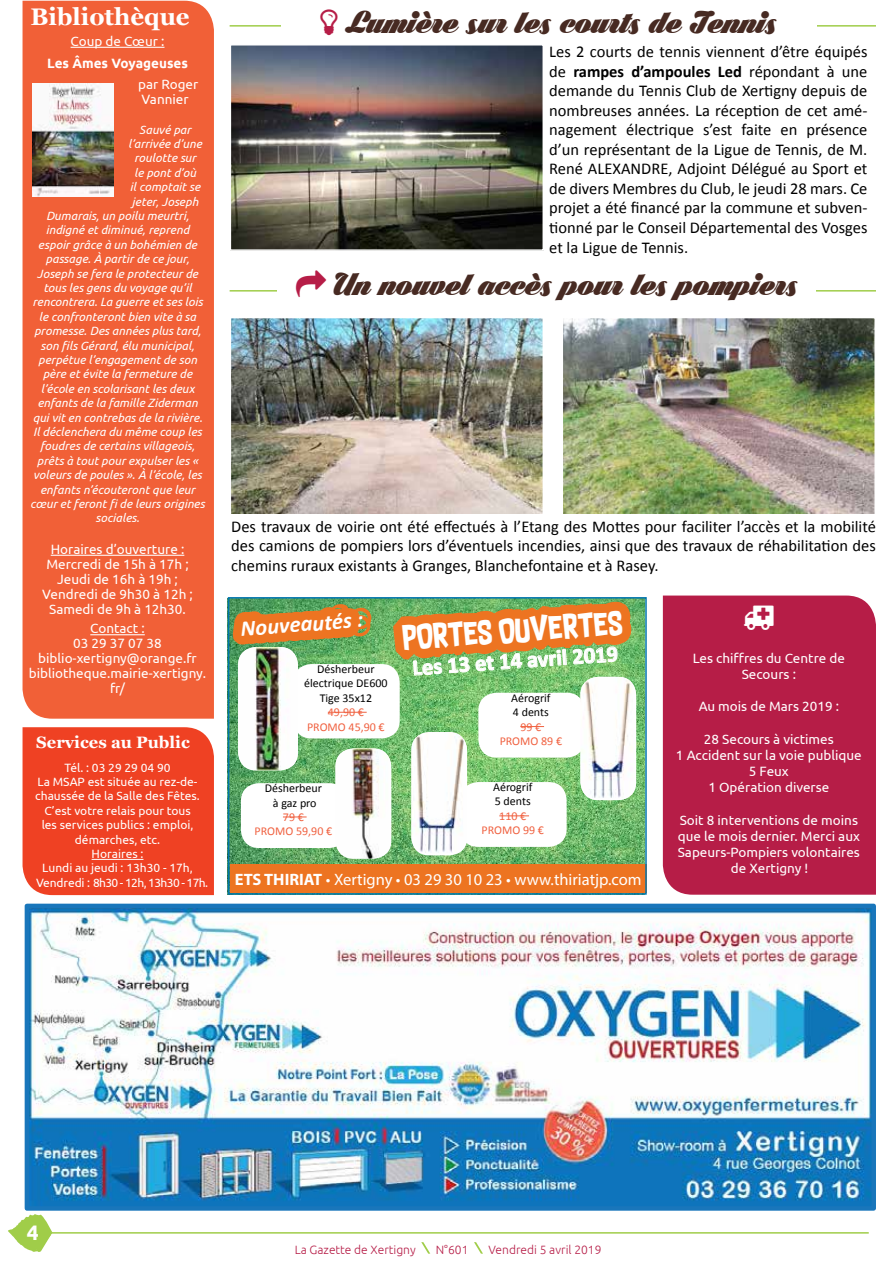
<style>
.page{position:relative;width:893px;height:1263px;background:#fff}
.page>*{position:absolute;margin:0;border:0;box-sizing:border-box;transform-origin:0 0}
.t1{font:34.5px "Black Larch PERSONALUSEONLY";color:#472a22}
.t2{font:28.5px "Supersonic Rocketship";color:#fff}
.t3{font:700 24px "Georgia";color:#fff}
.t4{font:700 22.5px "Calibri";color:#fff}
.t5{font:italic 700 22.5px "Calibri";color:#fff}
.t6{font:700 21px "Ubuntu";color:#fff}
.t7{font:16.5px/19.5px "Calibri";color:#000;text-align:justify}
.t8{font:16.5px "Myriad Pro";color:#fff}
.t9{font:700 16.5px "Georgia";color:#fff}
.t10{font:13.5px/15px "Ubuntu";color:#fff;text-align:center}
.t11{font:700 13.5px "Ubuntu";color:#fff}
.t12{font:italic 12px "Ubuntu";color:#fff}
.t13{font:12px "Ubuntu";color:#fff}
.t14{font:12px/14.4px "Calibri";color:#000}
.t15{font:12px/14.4px "Calibri";color:#f06140;text-align:center}
.t16{font:300 12px "Ubuntu";color:#b61d47}
.t17{font:12px "Ubuntu";letter-spacing:-.05em;color:#fff}
.s1{font-weight:700}
</style>
<div class="page">
<hr style="left:13px;top:1232px;width:856px;height:1px;background:#a0cd49">
<div style="left:23px;top:1px;width:191px;height:341px;background:#f16037"></div>
<hr style="left:71px;top:47px;width:93px;height:1px;background:#fff">
<img style="left:32px;top:83px;width:81px;height:113px">
<img style="left:640px;top:909px;width:231px;height:297px">
<div style="left:663px;top:595px;width:213px;height:300px;background:#b61d47"></div>
<img style="left:233px;top:320px;width:308px;height:22px">
<img style="left:565px;top:320px;width:308px;height:194px">
<div style="left:562px;top:317px;width:314px;height:200px;border:2px solid #fff"></div>
<div style="left:231px;top:514px;width:645px;height:62px;background:#fff"></div>
<img style="left:8px;top:342px;width:632px;height:912px">
<hr style="left:230px;top:25px;width:646px;height:2px;background:#a0cd49">
<div style="left:281px;top:7px;width:535px;height:41px;background:#fff"></div>
<img style="left:233px;top:47px;width:308px;height:201px">
<div style="left:230px;top:44px;width:314px;height:207px;border:2px solid #fff"></div>
<hr style="left:230px;top:290px;width:646px;height:2px;background:#a0cd49">
<div style="left:278px;top:269px;width:538px;height:48px;background:#fff"></div>
<svg style="left:744px;top:606px;width:30px;height:24px"></svg>
<h3 class="t3" style="left:30px;top:1px;width:161px">Bibliothèque</h3>
<p class="t10" style="left:71px;top:33px;width:95px">Coup de Cœur :</p>
<p class="t11" style="left:47px;top:55px;width:142px">Les Âmes Voyageuses</p>
<p class="t10" style="left:138px;top:76px;width:62px;text-align:left">par Roger<br>Vannier</p>
<p class="t12" style="left:139px;top:122px;width:53px">Sauvé par</p>
<p class="t12" style="left:128px;top:136px;width:75px">l’arrivée d’une</p>
<p class="t12" style="left:134px;top:151px;width:63px">roulotte sur</p>
<p class="t12" style="left:134px;top:165px;width:63px">le pont d’où</p>
<p class="t12" style="left:130px;top:180px;width:72px">il comptait se</p>
<p class="t12" style="left:132px;top:194px;width:68px">jeter, Joseph</p>
<p class="t12" style="left:46px;top:208px;width:145px">Dumarais, un poilu meurtri,</p>
<p class="t12" style="left:46px;top:223px;width:145px">indigné et diminué, reprend</p>
<p class="t12" style="left:38px;top:237px;width:161px">espoir grâce à un bohémien de</p>
<p class="t12" style="left:46px;top:252px;width:145px">passage. À partir de ce jour,</p>
<p class="t12" style="left:37px;top:266px;width:163px">Joseph se fera le protecteur de</p>
<p class="t12" style="left:43px;top:280px;width:150px">tous les gens du voyage qu’il</p>
<p class="t12" style="left:32px;top:295px;width:172px">rencontrera. La guerre et ses lois</p>
<p class="t12" style="left:39px;top:309px;width:159px">le confronteront bien vite à sa</p>
<p class="t12" style="left:34px;top:324px;width:168px">promesse. Des années plus tard,</p>
<p class="t12" style="left:41px;top:338px;width:155px">son fils Gérard, élu municipal,</p>
<p class="t12" style="left:38px;top:352px;width:160px">perpétue l’engagement de son</p>
<p class="t12" style="left:43px;top:367px;width:151px">père et évite la fermeture de</p>
<p class="t12" style="left:41px;top:381px;width:155px">l’école en scolarisant les deux</p>
<p class="t12" style="left:37px;top:396px;width:162px">enfants de la famille Ziderman</p>
<p class="t12" style="left:33px;top:410px;width:171px">qui vit en contrebas de la rivière.</p>
<p class="t12" style="left:33px;top:424px;width:170px">Il déclenchera du même coup les</p>
<p class="t12" style="left:40px;top:439px;width:156px">foudres de certains villageois,</p>
<p class="t12" style="left:37px;top:453px;width:163px">prêts à tout pour expulser les «</p>
<p class="t12" style="left:33px;top:468px;width:170px">voleurs de poules ». À l’école, les</p>
<p class="t12" style="left:40px;top:482px;width:156px">enfants n’écouteront que leur</p>
<p class="t12" style="left:30px;top:496px;width:176px">cœur et feront fi de leurs origines</p>
<p class="t12" style="left:96px;top:511px;width:45px">sociales.</p>
<p class="t10" style="left:42px;top:541px;width:152px">Horaires d’ouverture :<br>Mercredi de 15h à 17h ;<br>Jeudi de 16h à 19h ;<br>Vendredi de 9h30 à 12h ;<br>Samedi de 9h à 12h30.</p>
<p class="t10" style="left:29px;top:620px;width:179px">Contact :<br>03 29 37 07 38 biblio-xertigny@orange.fr bibliotheque.mairie-xertigny. fr/</p>
<h3 class="t9" style="left:36px;top:732px;width:155px">Services au Public</h3>
<p class="t13" style="left:64px;top:760px;width:108px">Tél. : 03 29 29 04 90</p>
<p class="t13" style="left:38px;top:774px;width:161px">La MSAP est située au rez-de-</p>
<p class="t13" style="left:35px;top:789px;width:166px">chaussée de la Salle des Fêtes.</p>
<p class="t13" style="left:44px;top:803px;width:148px">C’est votre relais pour tous</p>
<p class="t13" style="left:42px;top:817px;width:153px">les services publics : emploi,</p>
<p class="t13" style="left:75px;top:832px;width:87px">démarches, etc.</p>
<p class="t13" style="left:92px;top:846px;width:53px">Horaires :</p>
<p class="t13" style="left:42px;top:861px;width:152px">Lundi au jeudi : 13h30 - 17h,</p>
<p class="t17" style="left:36px;top:875px;width:173px">Vendredi : 8h30 - 12h, 13h30 - 17h.</p>
<h1 class="t1" style="left:345px;top:3px;width:433px">Lumière sur les courts de Tennis</h1>
<p class="t7" style="left:549px;top:42px;width:320px">Les 2 courts de tennis viennent d’être équipés de <span class="s1">rampes d’ampoules Led</span> répondant à une demande du Tennis Club de Xertigny depuis de nombreuses années. La réception de cet amé&shy;nagement électrique s’est faite en présence d’un représentant de la Ligue de Tennis, de M.<br>René ALEXANDRE, Adjoint Délégué au Sport et de divers Membres du Club, le jeudi 28 mars. Ce projet a été financé par la commune et subven&shy;tionné par le Conseil Départemental des Vosges et la Ligue de Tennis.</p>
<h1 class="t1" style="left:334px;top:265px;width:466px">Un nouvel accès pour les pompiers</h1>
<p class="t7" style="left:231px;top:517px;width:646px">Des travaux de voirie ont été effectués à l’Etang des Mottes pour faciliter l’accès et la mobilité des camions de pompiers lors d’éventuels incendies, ainsi que des travaux de réhabilitation des chemins ruraux existants à Granges, Blanchefontaine et à Rasey.</p>
<h3 class="t5" style="left:240px;top:614px;width:124px;rotate:-4deg">Nouveautés :</h3>
<p class="t14" style="left:304px;top:662px;width:85px;text-align:center">Désherbeur électrique DE600<br>Tige 35x12</p>
<p class="t15" style="left:307px;top:705px;width:79px">49,90 €<br>PROMO 45,90 €</p>
<p class="t14" style="left:265px;top:781px;width:59px;text-align:center">Désherbeur à gaz pro</p>
<p class="t15" style="left:255px;top:810px;width:79px">79 €<br>PROMO 59,90 €</p>
<h2 class="t2" style="left:401px;top:616px;width:222px;rotate:-4deg">PORTES OUVERTES</h2>
<h3 class="t4" style="left:411px;top:653px;width:207px;rotate:-4deg">Les 13 et 14 avril 2019</h3>
<p class="t14" style="left:511px;top:691px;width:41px">Aérogrif<br>4 dents</p>
<p class="t15" style="left:500px;top:719px;width:64px">99 €<br>PROMO 89 €</p>
<p class="t14" style="left:493px;top:780px;width:41px">Aérogrif<br>5 dents</p>
<p class="t15" style="left:482px;top:809px;width:64px">110 €<br>PROMO 99 €</p>
<h3 class="t8" style="left:235px;top:869px;width:408px"><span class="s1">ETS THIRIAT</span> • Xertigny • 03 29 30 10 23 • www.thiriatjp.com</h3>
<p class="t10" style="left:693px;top:649px;width:154px;line-height:16.2px">Les chiffres du Centre de<br>Secours :</p>
<p class="t10" style="left:699px;top:698px;width:142px">Au mois de Mars 2019 :</p>
<p class="t10" style="left:676px;top:730px;width:187px;line-height:16.2px">28 Secours à victimes<br>1 Accident sur la voie publique<br>5 Feux<br>1 Opération diverse</p>
<p class="t10" style="left:678px;top:811px;width:184px;line-height:16.2px">Soit 8 interventions de moins que le mois dernier. Merci aux<br>Sapeurs-Pompiers volontaires de Xertigny !</p>
<h3 class="t6" style="left:27px;top:1219px;width:13px">4</h3>
<p class="t16" style="left:295px;top:1242px;width:123px">La Gazette de Xertigny</p>
<p class="t16" style="left:436px;top:1242px;width:34px">N°601</p>
<p class="t16" style="left:488px;top:1242px;width:114px">Vendredi 5 avril 2019</p>
</div>
